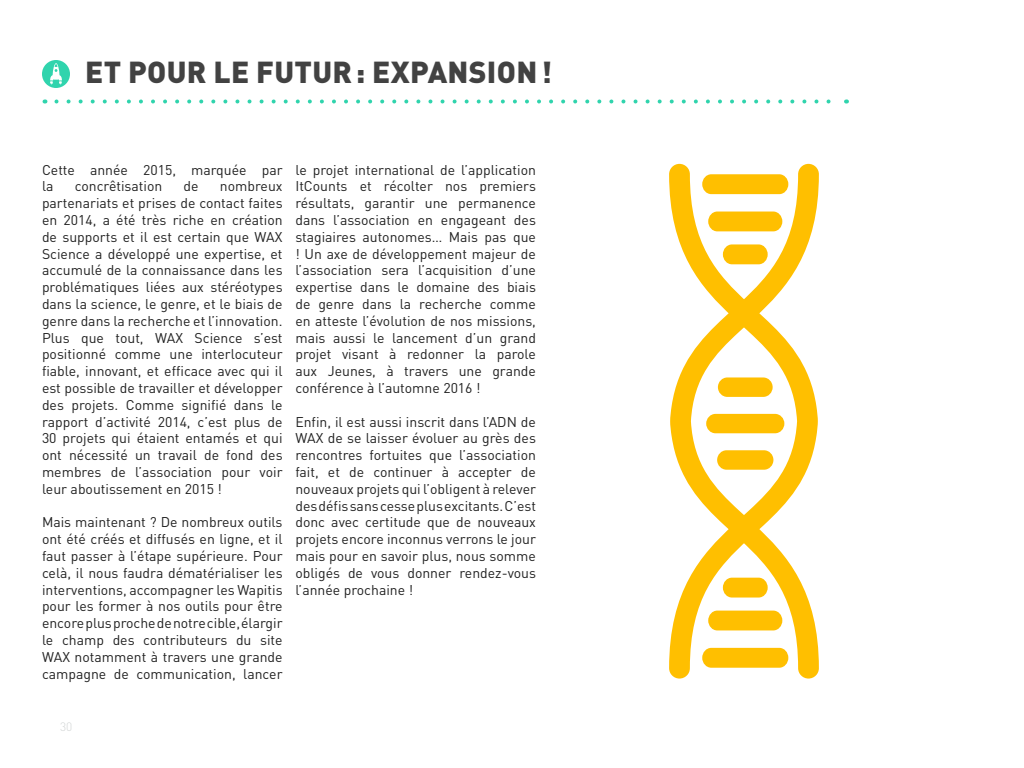
<style>
.page{position:relative;width:1024px;height:768px;background:#fff}
.page>*{position:absolute;margin:0;border:0;box-sizing:border-box;transform-origin:0 0}
.t1{font:900 30px "DINOT";letter-spacing:.01em;color:#424242}
.t2{font:14px/16.8px "DINOT";color:#212121;text-align:justify}
.t3{font:300 12px "DINOT";color:#d1d4d4}
</style>
<div class="page">
<svg style="left:56px;top:99px;width:775px;height:4px"></svg>
<div style="left:42px;top:60px;width:28px;height:28px;background:#30d4ad;border-radius:50%"></div>
<svg style="left:50px;top:63px;width:12px;height:22px"></svg>
<svg style="left:670px;top:164px;width:149px;height:515px"></svg>
<div style="left:702px;top:174px;width:86px;height:20px;background:#ffbf00;border-radius:9px"></div>
<div style="left:708px;top:212px;width:74px;height:19px;background:#ffbf00;border-radius:10px"></div>
<div style="left:723px;top:244px;width:45px;height:20px;background:#ffbf00;border-radius:9px"></div>
<div style="left:702px;top:648px;width:86px;height:20px;background:#ffbf00;border-radius:9px"></div>
<div style="left:708px;top:611px;width:74px;height:19px;background:#ffbf00;border-radius:10px"></div>
<div style="left:723px;top:578px;width:45px;height:20px;background:#ffbf00;border-radius:9px"></div>
<div style="left:718px;top:377px;width:55px;height:20px;background:#ffbf00;border-radius:10px"></div>
<div style="left:706px;top:414px;width:78px;height:19px;background:#ffbf00;border-radius:10px"></div>
<div style="left:717px;top:450px;width:56px;height:20px;background:#ffbf00;border-radius:10px"></div>
<h1 class="t1" style="left:85px;top:52px;width:469px">ET POUR LE FUTUR: EXPANSION!</h1>
<p class="t2" style="left:42px;top:161px;width:242px">Cette année 2015, marquée par la</p>
<p class="t2" style="left:75px;top:178px;width:89px">concrêtisation</p>
<p class="t2" style="left:184px;top:178px;width:17px">de</p>
<p class="t2" style="left:42px;top:178px;width:242px;text-indent:178px">nombreux partenariats et prises de contact faites en 2014, a été très riche en création de supports et il est certain que WAX Science a développé une expertise, et accumulé de la connaissance dans les problématiques liées aux stéréotypes dans la science, le genre, et le biais de genre dans la recherche et l’innovation.<br>Plus que tout, WAX Science s’est positionné comme une interlocuteur fiable, innovant, et efficace avec qui il est possible de travailler et développer des projets. Comme signifié dans le rapport d’activité 2014, c’est plus de 30 projets qui étaient entamés et qui ont nécessité un travail de fond des membres de l’association pour voir leur aboutissement en 2015 !</p>
<p class="t2" style="left:42px;top:514px;width:242px">Mais maintenant ? De nombreux outils ont été créés et diffusés en ligne, et il faut passer à l’étape supérieure. Pour celà, il nous faudra dématérialiser les interventions, accompagner les Wapitis pour les former à nos outils pour être encore plus proche de notre cible, élargir le champ des contributeurs du site WAX notamment à travers une grande campagne de communication, lancer</p>
<p class="t2" style="left:295px;top:161px;width:242px">le projet international de l’application ItCounts et récolter nos premiers résultats, garantir une permanence dans l’association en engageant des stagiaires autonomes… Mais pas que ! Un axe de développement majeur de l’association sera l’acquisition d’une expertise dans le domaine des biais de genre dans la recherche comme en atteste l’évolution de nos missions, mais aussi le lancement d’un grand projet visant à redonner la parole aux Jeunes, à travers une grande conférence à l’automne 2016 !</p>
<p class="t2" style="left:295px;top:413px;width:242px">Enfin, il est aussi inscrit dans l’ADN de WAX de se laisser évoluer au grès des rencontres fortuites que l’association fait, et de continuer à accepter de nouveaux projets qui l’obligent à relever des défis sans cesse plus excitants. C’est donc avec certitude que de nouveaux projets encore inconnus verrons le jour mais pour en savoir plus, nous somme obligés de vous donner rendez-vous l’année prochaine !</p>
<p class="t3" style="left:60px;top:719px;width:14px">30</p>
</div>
